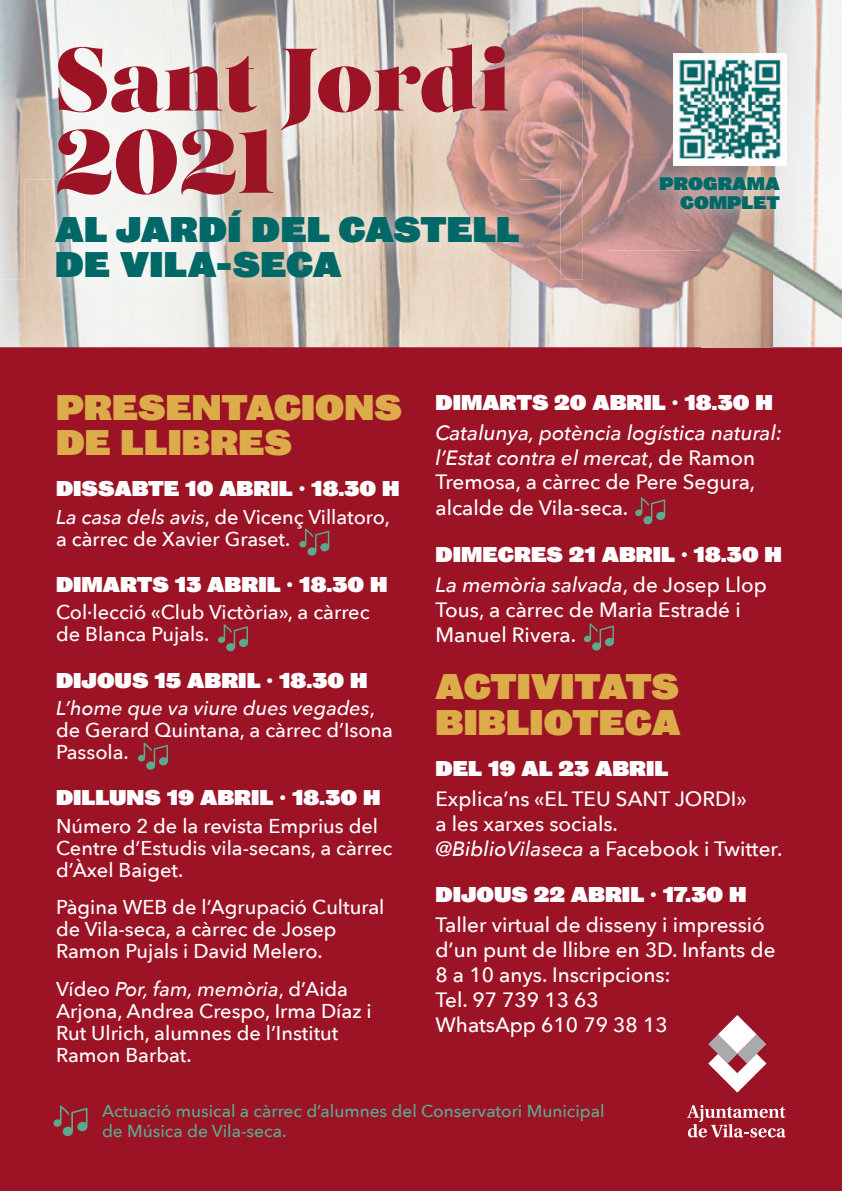
<style>
.page{position:relative;width:842px;height:1191px;background:#fff}
.page>*{position:absolute;margin:0;border:0;box-sizing:border-box;transform-origin:0 0}
.t1{font:88.6px/82.2px "Salome";color:#9c1326}
.t2{font:900 32.4px/35.4px "Bureau Grot";letter-spacing:.005em;color:#dbac49}
.t3{font:900 32.4px/35.4px "Bureau Grot";letter-spacing:.005em;color:#006866}
.t4{font:500 20.8px/24.8px "Avenir Next";color:#fff}
.t5{font:italic 500 20.8px/25.2px "Avenir Next";color:#fff}
.t6{font:500 20px/22px "Avenir Next";color:#fff}
.t7{font:900 19.6px "Bureau Grot";color:#fff}
.t8{font:500 17.2px/20.8px "Avenir Next";color:#5ca98d}
.t9{font:900 16.6px/19px "Bureau Grot";letter-spacing:.005em;color:#006866;text-align:right}
.s1{font-style:italic}
.s2{font-style:normal}
</style>
<div class="page">
<div style="left:0;top:347px;width:842px;height:844px;background:#9c1326"></div>
<svg style="left:299px;top:528px;width:30px;height:28px"></svg>
<svg style="left:218px;top:624px;width:30px;height:27px"></svg>
<svg style="left:635px;top:497px;width:30px;height:27px"></svg>
<svg style="left:584px;top:623px;width:30px;height:27px"></svg>
<svg style="left:138px;top:742px;width:30px;height:28px"></svg>
<svg style="left:53px;top:1105px;width:35px;height:31px"></svg>
<svg style="left:687px;top:1105px;width:99px;height:32px"></svg>
<svg style="left:708px;top:1015px;width:58px;height:77px"></svg>
<img style="left:562px;top:0;width:139px;height:347px">
<img style="left:701px;top:0;width:141px;height:69px">
<img style="left:772px;top:69px;width:70px;height:278px">
<img style="left:701px;top:251px;width:71px;height:96px">
<img style="left:0;top:280px;width:562px;height:67px">
<img style="left:0;top:0;width:518px;height:140px">
<img style="left:518px;top:0;width:65px;height:280px">
<img style="left:0;top:140px;width:57px;height:140px">
<img style="left:275px;top:140px;width:244px;height:39px">
<img style="left:57px;top:129px;width:218px;height:50px">
<img style="left:25px;top:179px;width:535px;height:152px">
<img style="left:57px;top:179px;width:218px;height:16px">
<img style="left:609px;top:158px;width:189px;height:93px">
<img style="left:674px;top:53px;width:112px;height:113px">
<h1 class="t1" style="left:55px;top:38px;width:457px">Sant Jordi<br>2021</h1>
<h2 class="t3" style="left:55px;top:212px;width:466px">AL JARDÍ DEL CASTELL<br>DE VILA-SECA</h2>
<p class="t9" style="left:659px;top:175px;width:122px">PROGRAMA<br>COMPLET</p>
<h2 class="t2" style="left:56px;top:390px;width:347px">PRESENTACIONS<br>DE LLIBRES</h2>
<p class="t7" style="left:56px;top:477px;width:345px">DISSABTE 10 ABRIL · 18.30 H</p>
<p class="t6" style="left:56px;top:505px;width:335px"><span class="s1">La casa dels avis</span>, de Vicenç Villatoro, a càrrec de Xavier Graset.</p>
<p class="t7" style="left:56px;top:573px;width:333px">DIMARTS 13 ABRIL · 18.30 H</p>
<p class="t6" style="left:56px;top:600px;width:315px">Col·lecció «Club Victòria», a càrrec de Blanca Pujals.</p>
<p class="t7" style="left:56px;top:669px;width:313px">DIJOUS 15 ABRIL · 18.30 H</p>
<p class="t6" style="left:56px;top:696px;width:339px"><span class="s1">L’home que va viure dues vegades</span>, de Gerard Quintana, a càrrec d’Isona<br>Passola.</p>
<p class="t7" style="left:56px;top:786px;width:326px">DILLUNS 19 ABRIL · 18.30 H</p>
<p class="t6" style="left:56px;top:814px;width:338px">Número 2 de la revista Emprius del<br>Centre d’Estudis vila-secans, a càrrec d’Àxel Baiget.</p>
<p class="t6" style="left:56px;top:895px;width:330px">Pàgina WEB de l’Agrupació Cultural de Vila-seca, a càrrec de Josep<br>Ramon Pujals i David Melero.</p>
<p class="t6" style="left:56px;top:977px;width:317px">Vídeo <span class="s1">Por, fam, memòria</span>, d’Aida<br>Arjona, Andrea Crespo, Irma Díaz i<br>Rut Ulrich, alumnes de l’Institut<br>Ramon Barbat.</p>
<p class="t7" style="left:435px;top:391px;width:339px">DIMARTS 20 ABRIL · 18.30 H</p>
<p class="t5" style="left:435px;top:419px;width:348px">Catalunya, potència logística natural: l’Estat contra el mercat<span class="s2">, de Ramon<br>Tremosa, a càrrec de Pere Segura, alcalde de Vila-seca.</span></p>
<p class="t7" style="left:435px;top:543px;width:348px">DIMECRES 21 ABRIL · 18.30 H</p>
<p class="t4" style="left:435px;top:571px;width:333px"><span class="s1">La memòria salvada</span>, de Josep Llop<br>Tous, a càrrec de Maria Estradé i<br>Manuel Rivera.</p>
<h2 class="t2" style="left:435px;top:670px;width:246px">ACTIVITATS<br>BIBLIOTECA</h2>
<p class="t7" style="left:435px;top:757px;width:235px">DEL 19 AL 23 ABRIL</p>
<p class="t4" style="left:435px;top:786px;width:348px">Explica’ns «EL TEU SANT JORDI»<br>a les xarxes socials.<br><span class="s1">@BiblioVilaseca</span> a Facebook i Twitter.</p>
<p class="t7" style="left:435px;top:883px;width:312px">DIJOUS 22 ABRIL · 17.30 H</p>
<p class="t4" style="left:435px;top:912px;width:342px">Taller virtual de disseny i impressió d’un punt de llibre en 3D. Infants de<br>8 a 10 anys. Inscripcions:<br>Tel. 97 739 13 63<br>WhatsApp 610 79 38 13</p>
<p class="t8" style="left:102px;top:1099px;width:504px">Actuació musical a càrrec d’alumnes del Conservatori Municipal de Música de Vila-seca.</p>
</div>
